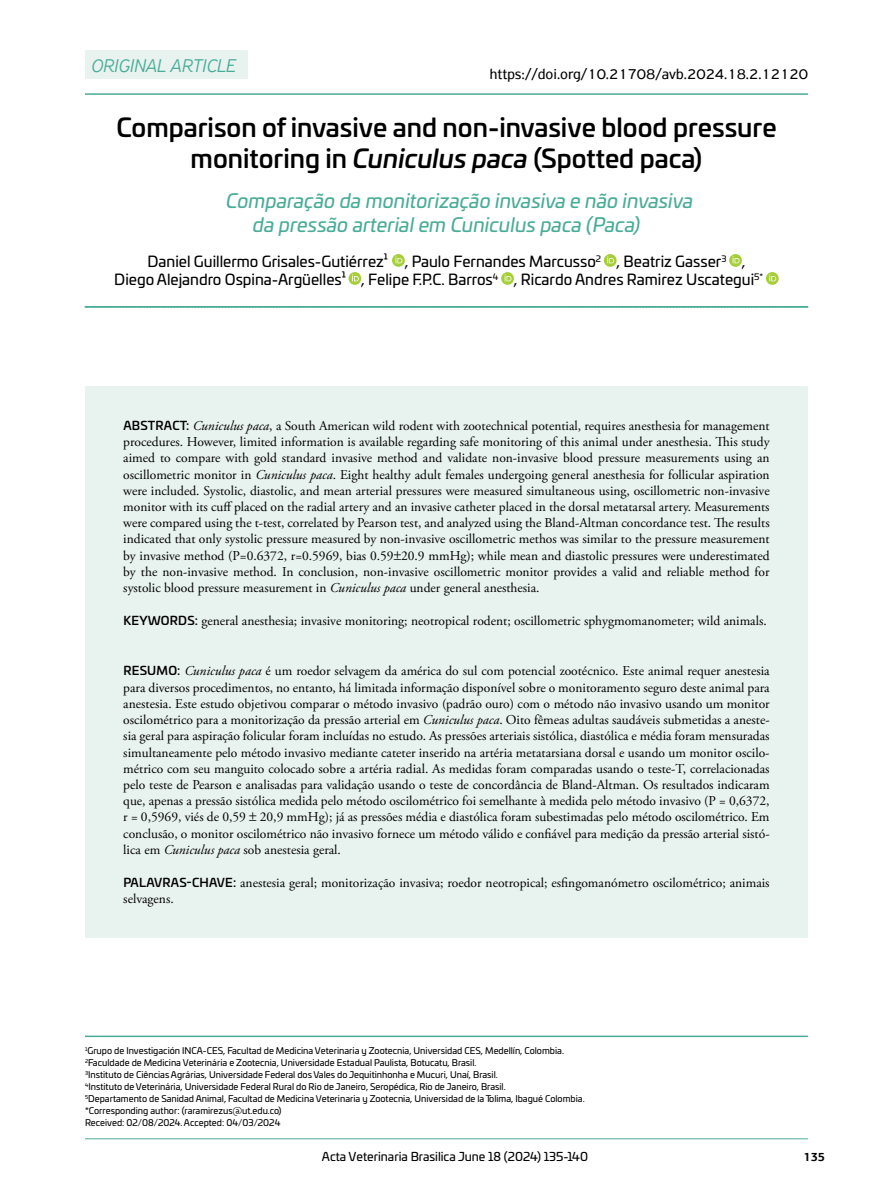
<style>
.page{position:relative;width:893px;height:1191px;background:#fff}
.page>*{position:absolute;margin:0;border:0;box-sizing:border-box;transform-origin:0 0}
.t1{font:500 25.5px/30.6px "Univia Pro";color:#000;text-align:center}
.t2{font:italic 19.5px/23.4px "Univia Pro";color:#49ac97}
.t3{font:italic 300 19.5px "PF Highway Sans Pro";color:#49ac97}
.t4{font:15px/18px "Univia Pro";color:#000}
.t5{font:15px "PF Highway Sans Pro";color:#000}
.t6{font:13.5px/16.2px "Adobe Garamond Pro";color:#000;text-align:justify}
.t7{font:12px "Univia Pro";color:#000}
.t8{font:700 12px "PF Agora Sans Pro";color:#000}
.t9{font:9px/12px "Univia Pro";color:#000}
.s1{font-style:italic}
.s2{font-family:"Univia Pro";font-weight:500;font-size:12px}
</style>
<div class="page">
<hr style="left:85px;top:1138px;width:723px;height:1px;background:#49ac97">
<hr style="left:85px;top:93px;width:723px;height:2px;background:#49ac97">
<svg style="left:85px;top:306px;width:723px;height:2px"></svg>
<svg style="left:392px;top:254px;width:13px;height:13px"></svg>
<svg style="left:395px;top:256px;width:7px;height:7px"></svg>
<svg style="left:604px;top:254px;width:13px;height:13px"></svg>
<svg style="left:607px;top:256px;width:7px;height:7px"></svg>
<svg style="left:729px;top:254px;width:13px;height:13px"></svg>
<svg style="left:733px;top:256px;width:6px;height:7px"></svg>
<svg style="left:348px;top:272px;width:13px;height:13px"></svg>
<svg style="left:352px;top:274px;width:7px;height:7px"></svg>
<svg style="left:501px;top:272px;width:13px;height:13px"></svg>
<svg style="left:505px;top:274px;width:6px;height:7px"></svg>
<svg style="left:766px;top:272px;width:13px;height:13px"></svg>
<svg style="left:769px;top:274px;width:7px;height:7px"></svg>
<hr style="left:85px;top:1035px;width:723px;height:2px;background:#49ac97">
<div style="left:85px;top:50px;width:162px;height:29px;background:#e8f2ee"></div>
<div style="left:85px;top:386px;width:723px;height:551px;background:#e8f2ee"></div>
<h2 class="t3" style="left:91px;top:54px;width:146px">ORIGINAL ARTICLE</h2>
<p class="t5" style="left:490px;top:65px;width:319px">https://doi.org/10.21708/avb.2024.18.2.12120</p>
<h1 class="t1" style="left:116px;top:111px;width:662px">Comparison of invasive and non-invasive blood pressure monitoring in <span class="s1">Cuniculus paca</span> (Spotted paca)</h1>
<h2 class="t2" style="left:253px;top:188px;width:442px;text-indent:-27px">Comparação da monitorização invasiva e não invasiva da pressão arterial em Cuniculus paca (Paca)</h2>
<p class="t4" style="left:114px;top:251px;width:650px;text-indent:33px">Daniel Guillermo Grisales-Gutiérrez¹ , Paulo Fernandes Marcusso<sup>2</sup> , Beatriz Gasser<sup>3</sup> ,<br>Diego Alejandro Ospina-Argüelles¹ , Felipe F.P.C. Barros<sup>4</sup> , Ricardo Andres Ramirez Uscategui<sup>5*</sup></p>
<p class="t6" style="left:123px;top:418px;width:648px"><span class="s2">ABSTRACT:</span> <span class="s1">Cuniculus paca</span>, a South American wild rodent with zootechnical potential, requires anesthesia for management procedures. However, limited information is available regarding safe monitoring of this animal under anesthesia. This study aimed to compare with gold standard invasive method and validate non-invasive blood pressure measurements using an oscillometric monitor in <span class="s1">Cuniculus paca</span>. Eight healthy adult females undergoing general anesthesia for follicular aspiration were included. Systolic, diastolic, and mean arterial pressures were measured simultaneous using, oscillometric non-invasive monitor with its cuff placed on the radial artery and an invasive catheter placed in the dorsal metatarsal artery. Measurements were compared using the t-test, correlated by Pearson test, and analyzed using the Bland-Altman concordance test. The results indicated that only systolic pressure measured by non-invasive oscillometric methos was similar to the pressure measurement by invasive method (P=0.6372, r=0.5969, bias 0.59 20.9 mmHg); while mean and diastolic pressures were underestimated by the non-invasive method. In conclusion, non-invasive oscillometric monitor provides a valid and reliable method for systolic blood pressure measurement in <span class="s1">Cuniculus paca</span> under general anesthesia.</p>
<p class="t6" style="left:123px;top:613px;width:645px"><span class="s2">KEYWORDS:</span> general anesthesia; invasive monitoring; neotropical rodent; oscillometric sphygmomanometer; wild animals.</p>
<p class="t6" style="left:123px;top:663px;width:648px"><span class="s2">RESUMO:</span> <span class="s1">Cuniculus paca</span> é um roedor selvagem da américa do sul com potencial zootécnico. Este animal requer anestesia para diversos procedimentos, no entanto, há limitada informação disponível sobre o monitoramento seguro deste animal para anestesia. Este estudo objetivou comparar o método invasivo (padrão ouro) com o método não invasivo usando um monitor oscilométrico para a monitorização da pressão arterial em <span class="s1">Cuniculus paca</span>. Oito fêmeas adultas saudáveis submetidas a aneste&shy;sia geral para aspiração folicular foram incluídas no estudo. As pressões arteriais sistólica, diastólica e média foram mensuradas simultaneamente pelo método invasivo mediante cateter inserido na artéria metatarsiana dorsal e usando um monitor oscilo&shy;métrico com seu manguito colocado sobre a artéria radial. As medidas foram comparadas usando o teste-T, correlacionadas pelo teste de Pearson e analisadas para validação usando o teste de concordância de Bland-Altman. Os resultados indicaram que, apenas a pressão sistólica medida pelo método oscilométrico foi semelhante à medida pelo método invasivo (P = 0,6372, r = 0,5969, viés de 0,59 20,9 mmHg); já as pressões média e diastólica foram subestimadas pelo método oscilométrico. Em conclusão, o monitor oscilométrico não invasivo fornece um método válido e confiável para medição da pressão arterial sistó&shy;lica em <span class="s1">Cuniculus paca</span> sob anestesia geral.</p>
<p class="t6" style="left:123px;top:875px;width:648px"><span class="s2">PALAVRAS-CHAVE:</span> anestesia geral; monitorização invasiva; roedor neotropical; esfingomanómetro oscilométrico; animais selvagens.</p>
<p class="t9" style="left:85px;top:1044px;width:501px"><sup>1</sup>Grupo de Investigación INCA-CES, Facultad de Medicina Veterinaria y Zootecnia, Universidad CES, Medellín, Colombia.<br><sup>2</sup>Faculdade de Medicina Veterinária e Zootecnia, Universidade Estadual Paulista, Botucatu, Brasil.<br><sup>3</sup>Instituto de Ciências Agrárias, Universidade Federal dos Vales do Jequitinhonha e Mucuri, Unaí, Brasil.<br><sup>4</sup>Instituto de Veterinária, Universidade Federal Rural do Rio de Janeiro, Seropédica, Rio de Janeiro, Brasil.<br><sup>5</sup>Departamento de Sanidad Animal, Facultad de Medicina Veterinaria y Zootecnia, Universidad de la Tolima, Ibagué Colombia. *Corresponding author: (raramirezus@ut.edu.co)<br>Received: 02/08/2024. Accepted: 04/03/2024</p>
<p class="t7" style="left:322px;top:1147px;width:268px">Acta Veterinaria Brasilica June 18 (2024) 135-140</p>
<p class="t8" style="left:804px;top:1148px;width:23px">135</p>
</div>
